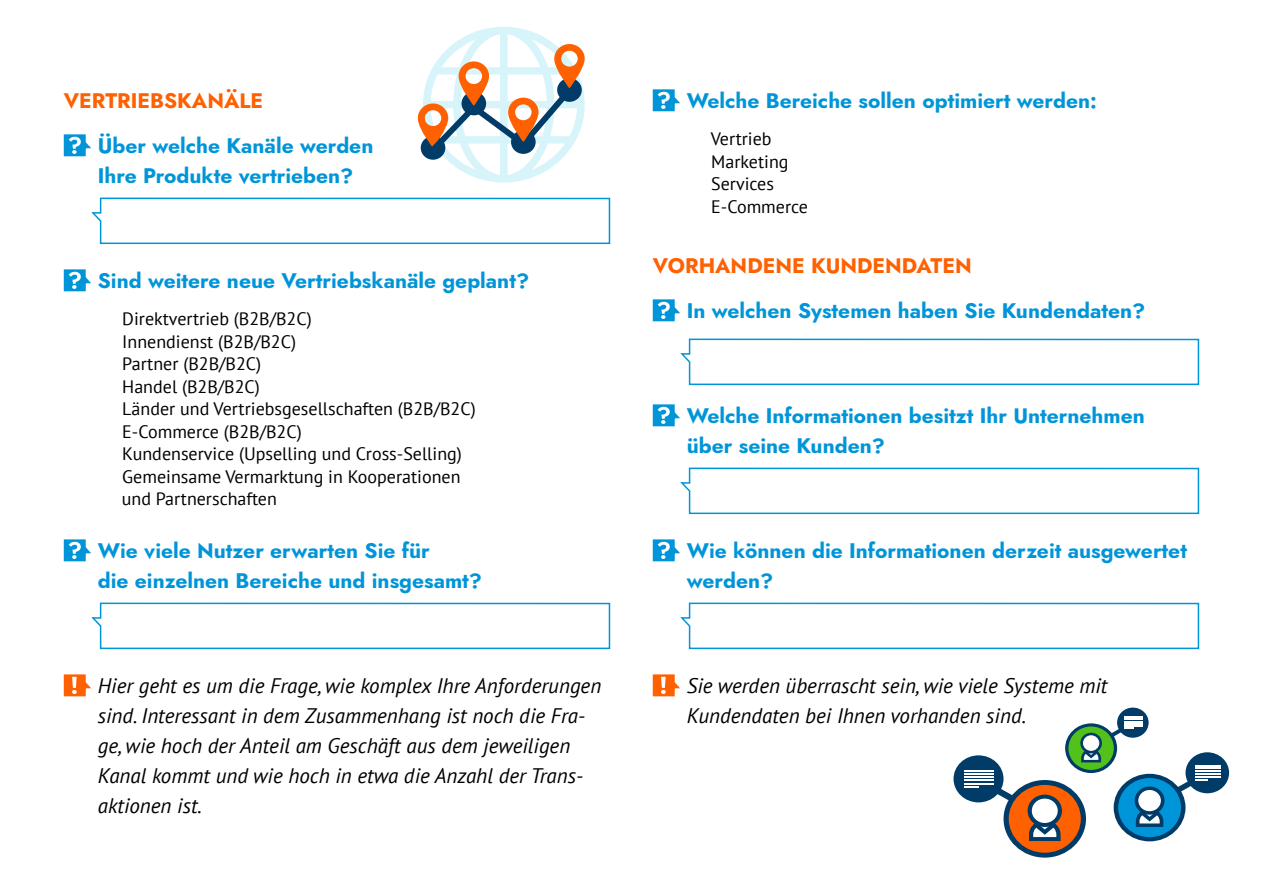
<style>
.page{position:relative;width:1263px;height:893px;background:#fff}
.page>*{position:absolute;margin:0;border:0;box-sizing:border-box;transform-origin:0 0}
.t1{font:700 21px/30px "Jost";color:#0095d8}
.t2{font:italic 21px/30px "PT Sans";color:#000}
.t3{font:700 21px "Jost";color:#ff6000}
.t4{font:18px/22.5px "PT Sans";color:#000}
</style>
<div class="page">
<svg style="left:652px;top:89px;width:28px;height:23px"></svg>
<svg style="left:652px;top:299px;width:28px;height:23px"></svg>
<svg style="left:652px;top:404px;width:28px;height:23px"></svg>
<svg style="left:652px;top:539px;width:28px;height:23px"></svg>
<svg style="left:652px;top:674px;width:28px;height:23px"></svg>
<svg style="left:63px;top:134px;width:28px;height:23px"></svg>
<svg style="left:63px;top:269px;width:28px;height:23px"></svg>
<svg style="left:63px;top:539px;width:28px;height:23px"></svg>
<svg style="left:63px;top:674px;width:28px;height:23px"></svg>
<div style="left:1185px;top:752px;width:44px;height:41px;background:#003c67;border-radius:50%"></div>
<div style="left:1117px;top:708px;width:31px;height:30px;background:#003c67;border-radius:50%"></div>
<div style="left:953px;top:755px;width:50px;height:47px;background:#003c67;border-radius:50%"></div>
<hr style="left:964px;top:770px;width:30px;height:1px;background:#fff">
<hr style="left:964px;top:773px;width:30px;height:2px;background:#fff">
<hr style="left:964px;top:776px;width:30px;height:2px;background:#fff">
<hr style="left:964px;top:779px;width:30px;height:2px;background:#fff">
<hr style="left:964px;top:783px;width:30px;height:1px;background:#fff">
<svg style="left:964px;top:786px;width:15px;height:2px"></svg>
<svg style="left:986px;top:717px;width:235px;height:141px"></svg>
<svg style="left:91px;top:197px;width:520px;height:48px"></svg>
<svg style="left:91px;top:602px;width:520px;height:48px"></svg>
<svg style="left:680px;top:338px;width:520px;height:48px"></svg>
<svg style="left:680px;top:467px;width:520px;height:48px"></svg>
<svg style="left:680px;top:602px;width:520px;height:48px"></svg>
<svg style="left:418px;top:27px;width:167px;height:156px"></svg>
<p class="t3" style="left:64px;top:85px;width:67px">Vertriebsk</p>
<p class="t3" style="left:192px;top:85px;width:70px">anäle</p>
<p class="t1" style="left:98px;top:130px;width:277px">Über welche Kanäle werden<br>Ihre Produkte vertrieben?</p>
<p class="t1" style="left:98px;top:265px;width:433px">Sind weitere neue Vertriebskanäle geplant?</p>
<p class="t4" style="left:122px;top:307px;width:355px">Direktvertrieb (B2B/B2C)<br>Innendienst (B2B/B2C)<br>Partner (B2B/B2C)<br>Handel (B2B/B2C)<br>Länder und Vertriebsgesellschaften (B2B/B2C)<br>E-Commerce (B2B/B2C)<br>Kundenservice (Upselling und Cross-Selling)<br>Gemeinsame Vermarktung in Kooperationen und Partnerschaften</p>
<p class="t1" style="left:98px;top:535px;width:386px">Wie viele Nutzer erwarten Sie für<br>die einzelnen Bereiche und insgesamt?</p>
<p class="t2" style="left:98px;top:670px;width:505px">Hier geht es um die Frage, wie komplex Ihre Anforderungen sind. Interessant in dem Zusammenhang ist noch die Fra&shy;ge, wie hoch der Anteil am Geschäft aus dem jeweiligen Kanal kommt und wie hoch in etwa die Anzahl der Trans&shy;aktionen ist.</p>
<p class="t1" style="left:687px;top:85px;width:412px">Welche Bereiche sollen optimiert werden:</p>
<p class="t4" style="left:711px;top:127px;width:99px">Vertrieb<br>Marketing<br>Services<br>E-Commerce</p>
<p class="t3" style="left:653px;top:250px;width:320px">Vorhandene Kundendaten</p>
<p class="t1" style="left:687px;top:295px;width:460px">In welchen Systemen haben Sie Kundendaten?</p>
<p class="t1" style="left:687px;top:400px;width:460px">Welche Informationen besitzt Ihr Unternehmen über seine Kunden?</p>
<p class="t1" style="left:687px;top:535px;width:502px">Wie können die Informationen derzeit ausgewertet werden?</p>
<p class="t2" style="left:687px;top:670px;width:422px">Sie werden überrascht sein, wie viele Systeme mit<br>Kundendaten bei Ihnen vorhanden sind.</p>
</div>
